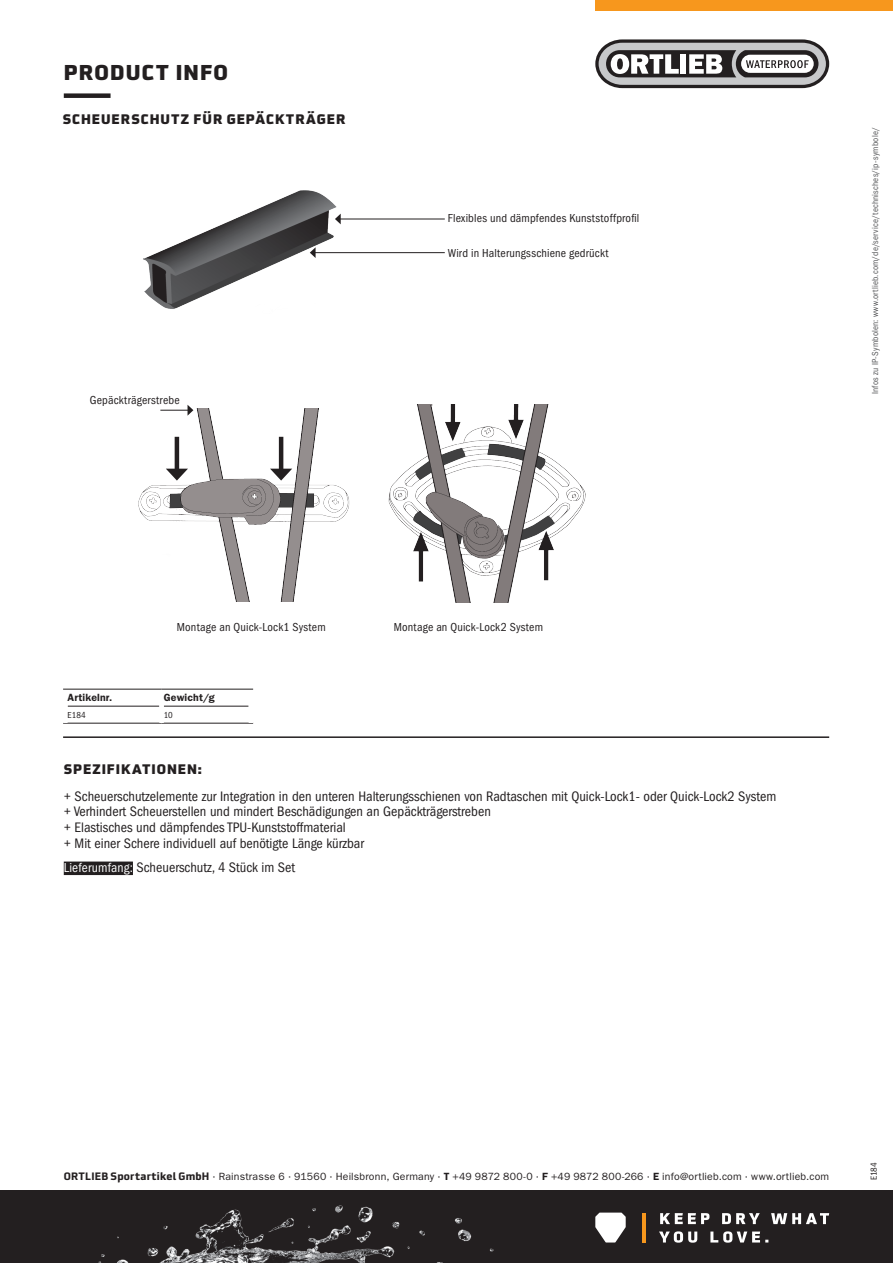
<style>
.page{position:relative;width:893px;height:1263px;background:#fff}
.page>*{position:absolute;margin:0;border:0;box-sizing:border-box;transform-origin:0 0}
.t1{font:900 21px "Utility Pro";letter-spacing:.055em;color:#231f20}
.Beschreibung{font:condensed 14.25px "ITC Franklin Gothic Std";color:#231f20}
.Beschreibung_ohne_Au{font:condensed 14.25px "ITC Franklin Gothic Std";color:#231f20}
.Subline{font:900 13.5px "Utility Pro";letter-spacing:.07em;color:#231f20}
.Beschreibungen{font:condensed 12px "ITC Franklin Gothic Std";letter-spacing:.015em;color:#231f20}
.t2{font:10.5px "ITC Franklin Gothic Std";letter-spacing:.02em;color:#231f20}
.t3{font:600 10.5px "ITC Franklin Gothic Std";letter-spacing:.015em;color:#231f20}
.t4{font:condensed 9px "ITC Franklin Gothic Std";letter-spacing:.025em;color:#57585a}
.Version{font:condensed 9px "ITC Franklin Gothic Std";color:#231f20}
.s1{font-size:13.5px;color:#fff}
.s2{font-family:"Utility OT";font-weight:700}
.s3{font-weight:600}
</style>
<div class="page">
<svg style="left:595px;top:39px;width:234px;height:49px"></svg>
<div style="left:595px;top:0;width:298px;height:10px;background:#f7971d"></div>
<div style="left:0;top:1191px;width:893px;height:72px;background:#231f20"></div>
<hr style="left:642px;top:1212px;width:3px;height:30px;background:#f7971d">
<svg style="left:595px;top:1212px;width:31px;height:30px"></svg>
<svg style="left:659px;top:1231px;width:109px;height:12px"></svg>
<svg style="left:660px;top:1213px;width:169px;height:11px"></svg>
<img style="left:0;top:1190px;width:512px;height:73px">
<hr style="left:63px;top:736px;width:766px;height:2px;background:#231f20">
<div style="left:64px;top:93px;width:47px;height:5px;background:#231f20"></div>
<img style="left:143px;top:190px;width:226px;height:119px">
<img style="left:138px;top:408px;width:212px;height:193px">
<img style="left:388px;top:405px;width:198px;height:198px">
<hr style="left:340px;top:219px;width:105px;height:1px;background:#231f20">
<svg style="left:335px;top:214px;width:6px;height:10px"></svg>
<hr style="left:315px;top:252px;width:130px;height:1px;background:#231f20">
<svg style="left:310px;top:247px;width:6px;height:11px"></svg>
<svg style="left:160px;top:405px;width:33px;height:11px"></svg>
<hr style="left:175px;top:437px;width:4px;height:36px;background:#231f20">
<svg style="left:166px;top:469px;width:22px;height:12px"></svg>
<hr style="left:279px;top:437px;width:4px;height:36px;background:#231f20">
<svg style="left:270px;top:469px;width:22px;height:12px"></svg>
<div style="left:64px;top:861px;width:69px;height:14px;background:#231f20"></div>
<hr style="left:68px;top:706px;width:91px;height:1px;background:#231f20">
<hr style="left:164px;top:706px;width:85px;height:1px;background:#231f20">
<hr style="left:63px;top:723px;width:99px;height:1px;background:#231f20">
<hr style="left:162px;top:723px;width:91px;height:1px;background:#231f20">
<hr style="left:63px;top:689px;width:99px;height:1px;background:#231f20">
<hr style="left:162px;top:689px;width:91px;height:1px;background:#231f20">
<h1 class="t1" style="left:64px;top:53px;width:166px">PRODUCT INFO</h1>
<p class="Subline" style="left:63px;top:108px;width:284px">SCHEUERSCHUTZ FÜR GEPÄCKTRÄGER</p>
<p class="Beschreibungen" style="left:90px;top:393px;width:91px">Gepäckträgerstrebe</p>
<p class="Beschreibungen" style="left:448px;top:211px;width:193px">Flexibles und dämpfendes Kunststoffprofil</p>
<p class="Beschreibungen" style="left:448px;top:246px;width:162px">Wird in Halterungsschiene gedrückt</p>
<p class="Beschreibungen" style="left:177px;top:620px;width:150px">Montage an Quick-Lock1 System</p>
<p class="Beschreibungen" style="left:394px;top:620px;width:151px">Montage an Quick-Lock2 System</p>
<p class="t3" style="left:68px;top:691px;width:46px">Artikelnr.</p>
<p class="t3" style="left:164px;top:691px;width:52px">Gewicht/g</p>
<p class="Version" style="left:68px;top:710px;width:20px">E184</p>
<p class="Version" style="left:164px;top:710px;width:11px">10</p>
<p class="Subline" style="left:64px;top:757px;width:140px">SPEZIFIKATIONEN:</p>
<p class="Beschreibung" style="left:64px;top:788px;width:714px">+ Scheuerschutzelemente zur Integration in den unteren Halterungsschienen von Radtaschen mit Quick-Lock1- oder Quick-Lock2 System</p>
<p class="Beschreibung" style="left:64px;top:804px;width:429px">+ Verhindert Scheuerstellen und mindert Beschädigungen an Gepäckträgerstreben</p>
<p class="Beschreibung" style="left:64px;top:819px;width:284px">+ Elastisches und dämpfendes TPU-Kunststoffmaterial</p>
<p class="Beschreibung" style="left:64px;top:835px;width:302px">+ Mit einer Schere individuell auf benötigte Länge kürzbar</p>
<p class="Beschreibung_ohne_Au" style="left:64px;top:859px;width:233px"><span class="s1">Lieferumfang:</span> Scheuerschutz, 4 Stück im Set</p>
<p class="t4" style="left:870px;top:394px;width:269px;rotate:-90deg">Infos zu IP-Symbolen: www.ortlieb.com/de/service/technisches/ip-symbole/</p>
<p class="t2" style="left:64px;top:1170px;width:767px"><span class="s2">ORTLIEB Sportartikel GmbH</span> · Rainstrasse 6 · 91560 · Heilsbronn, Germany · <span class="s3">T</span> +49 9872 800-0 · <span class="s3">F</span> +49 9872 800-266 · <span class="s3">E</span> info@ortlieb.com · www.ortlieb.com</p>
<p class="Version" style="left:869px;top:1180px;width:19px;rotate:-90deg">E184</p>
</div>
